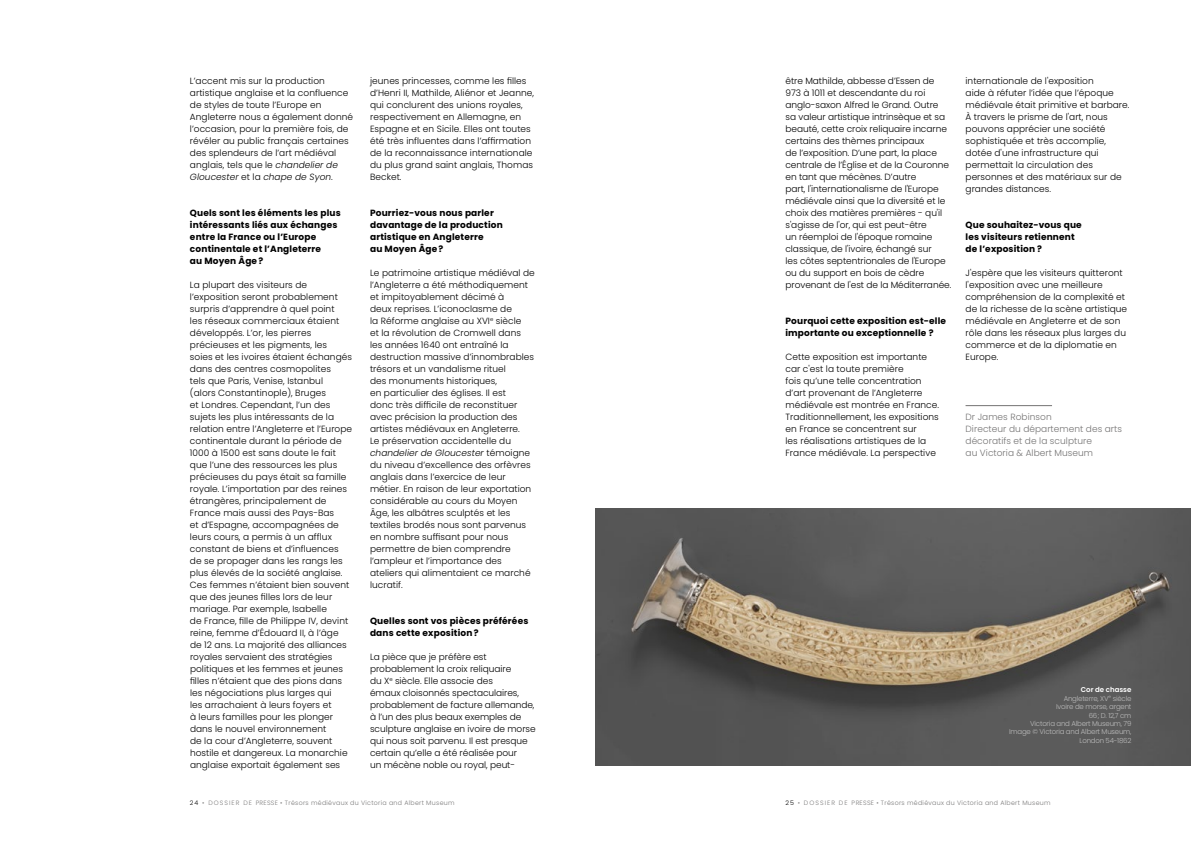
<style>
.page{position:relative;width:1191px;height:842px;background:#fff}
.page>*{position:absolute;margin:0;border:0;box-sizing:border-box;transform-origin:0 0}
.t1{font:300 9px/12px "Poppins";letter-spacing:.005em;color:#000}
.t2{font:700 9px/12px "Poppins";letter-spacing:.015em;color:#000}
.t3{font:300 9px/12px "Poppins";letter-spacing:.005em;color:#747373}
.t4{font:300 7px/8.4px "Poppins";letter-spacing:-.03em;color:#bcbcbc;text-align:right}
.t5{font:300 6.3px "Poppins";letter-spacing:.045em;color:#7c7b7b}
.s1{font-style:italic}
.s2{font-weight:600;color:#fff}
.s3{color:#000}
</style>
<div class="page">
<hr style="left:965px;top:405px;width:87px;height:1px;background:#747373">
<img style="left:595px;top:509px;width:596px;height:256px">
<p class="t1" style="left:190px;top:75px;width:165px">L’accent mis sur la production artistique anglaise et la confluence de styles de toute l’Europe en Angleterre nous a également donné l’occasion, pour la première fois, de révéler au public français certaines des splendeurs de l’art médiéval anglais, tels que le <span class="s1">chandelier de Gloucester</span> et la <span class="s1">chape de Syon</span>.</p>
<p class="t2" style="left:190px;top:207px;width:152px">Quels sont les éléments les plus intéressants liés aux échanges entre la France ou l’Europe continentale et l’Angleterre<br>au Moyen Âge?</p>
<p class="t1" style="left:190px;top:279px;width:164px">La plupart des visiteurs de l’exposition seront probablement surpris d’apprendre à quel point<br>les réseaux commerciaux étaient développés. L’or, les pierres précieuses et les pigments, les<br>soies et les ivoires étaient échangés dans des centres cosmopolites<br>tels que Paris, Venise, Istanbul<br>(alors Constantinople), Bruges<br>et Londres. Cependant, l’un des sujets les plus intéressants de la relation entre l’Angleterre et l’Europe continentale durant la période de 1000 à 1500 est sans doute le fait que l’une des ressources les plus précieuses du pays était sa famille royale. L’importation par des reines étrangères, principalement de France mais aussi des Pays-Bas<br>et d’Espagne, accompagnées de leurs cours, a permis à un afflux constant de biens et d’influences de se propager dans les rangs les plus élevés de la société anglaise.<br>Ces femmes n’étaient bien souvent que des jeunes filles lors de leur mariage. Par exemple, Isabelle<br>de France, fille de Philippe IV, devint reine, femme d’Édouard II, à l’âge de 12 ans. La majorité des alliances royales servaient des stratégies politiques et les femmes et jeunes filles n’étaient que des pions dans les négociations plus larges qui<br>les arrachaient à leurs foyers et<br>à leurs familles pour les plonger dans le nouvel environnement<br>de la cour d’Angleterre, souvent hostile et dangereux. La monarchie anglaise exportait également ses</p>
<p class="t1" style="left:370px;top:75px;width:165px">jeunes princesses, comme les filles d’Henri II, Mathilde, Aliénor et Jeanne, qui conclurent des unions royales, respectivement en Allemagne, en Espagne et en Sicile. Elles ont toutes été très influentes dans l’affirmation de la reconnaissance internationale du plus grand saint anglais, Thomas Becket.</p>
<p class="t2" style="left:370px;top:207px;width:134px">Pourriez-vous nous parler davantage de la production artistique en Angleterre<br>au Moyen Âge?</p>
<p class="t1" style="left:370px;top:267px;width:166px">Le patrimoine artistique médiéval de l’Angleterre a été méthodiquement et impitoyablement décimé à<br>deux reprises. L’iconoclasme de<br>la Réforme anglaise au XVI<sup>e</sup> siècle<br>et la révolution de Cromwell dans les années 1640 ont entraîné la destruction massive d’innombrables trésors et un vandalisme rituel<br>des monuments historiques,<br>en particulier des églises. Il est<br>donc très difficile de reconstituer avec précision la production des artistes médiévaux en Angleterre.<br>Le préservation accidentelle du <span class="s1">chandelier de Gloucester</span> témoigne du niveau d’excellence des orfèvres anglais dans l’exercice de leur métier. En raison de leur exportation considérable au cours du Moyen<br>Âge, les albâtres sculptés et les textiles brodés nous sont parvenus en nombre suffisant pour nous permettre de bien comprendre l’ampleur et l’importance des ateliers qui alimentaient ce marché lucratif.</p>
<p class="t2" style="left:370px;top:615px;width:160px">Quelles sont vos pièces préférées dans cette exposition?</p>
<p class="t1" style="left:370px;top:651px;width:167px">La pièce que je préfère est probablement la croix reliquaire<br>du X<sup>e</sup> siècle. Elle associe des<br>émaux cloisonnés spectaculaires, probablement de facture allemande, à l’un des plus beaux exemples de sculpture anglaise en ivoire de morse qui nous soit parvenu. Il est presque certain qu’elle a été réalisée pour<br>un mécène noble ou royal, peut-</p>
<p class="t1" style="left:785px;top:75px;width:167px">être Mathilde, abbesse d’Essen de 973 à 1011 et descendante du roi anglo-saxon Alfred le Grand. Outre<br>sa valeur artistique intrinsèque et sa beauté, cette croix reliquaire incarne certains des thèmes principaux<br>de l’exposition. D’une part, la place centrale de l’Église et de la Couronne en tant que mécènes. D’autre<br>part, l'internationalisme de l'Europe médiévale ainsi que la diversité et le choix des matières premières - qu'il s'agisse de l'or, qui est peut-être<br>un réemploi de l'époque romaine classique, de l'ivoire, échangé sur<br>les côtes septentrionales de l'Europe ou du support en bois de cèdre provenant de l'est de la Méditerranée.</p>
<p class="t2" style="left:785px;top:315px;width:162px">Pourquoi cette exposition est-elle importante ou exceptionnelle ?</p>
<p class="t1" style="left:785px;top:351px;width:155px">Cette exposition est importante car c'est la toute première<br>fois qu’une telle concentration d’art provenant de l’Angleterre médiévale est montrée en France.<br>Traditionnellement, les expositions en France se concentrent sur<br>les réalisations artistiques de la<br>France médiévale. La perspective</p>
<p class="t1" style="left:965px;top:75px;width:165px">internationale de l'exposition<br>aide à réfuter l’idée que l’époque médiévale était primitive et barbare.<br>À travers le prisme de l'art, nous pouvons apprécier une société sophistiquée et très accomplie, dotée d'une infrastructure qui permettait la circulation des personnes et des matériaux sur de grandes distances.</p>
<p class="t2" style="left:965px;top:219px;width:118px">Que souhaitez-vous que les visiteurs retiennent de l’exposition ?</p>
<p class="t1" style="left:965px;top:267px;width:163px">J'espère que les visiteurs quitteront l'exposition avec une meilleure compréhension de la complexité et de la richesse de la scène artistique médiévale en Angleterre et de son rôle dans les réseaux plus larges du commerce et de la diplomatie en<br>Europe.</p>
<p class="t3" style="left:965px;top:411px;width:158px">Dr James Robinson<br>Directeur du département des arts décoratifs et de la sculpture<br>au Victoria &amp; Albert Museum</p>
<p class="t4" style="left:1009px;top:686px;width:124px"><span class="s2">Cor de chasse<br></span>Angleterre, XV<sup>e</sup> siècle<br>Ivoire de morse, argent<br>66; D. 12,7 cm<br>Victoria and Albert Museum, 79<br>Image © Victoria and Albert Museum,<br>London 54-1862</p>
<p class="t5" style="left:190px;top:799px;width:266px"><span class="s3">2 4</span> • DOSSIER DE PRESSE • Trésors médiévaux du Victoria and Albert Museum</p>
<p class="t5" style="left:785px;top:799px;width:267px"><span class="s3">2 5</span> • DOSSIER DE PRESSE • Trésors médiévaux du Victoria and Albert Museum</p>
</div>
